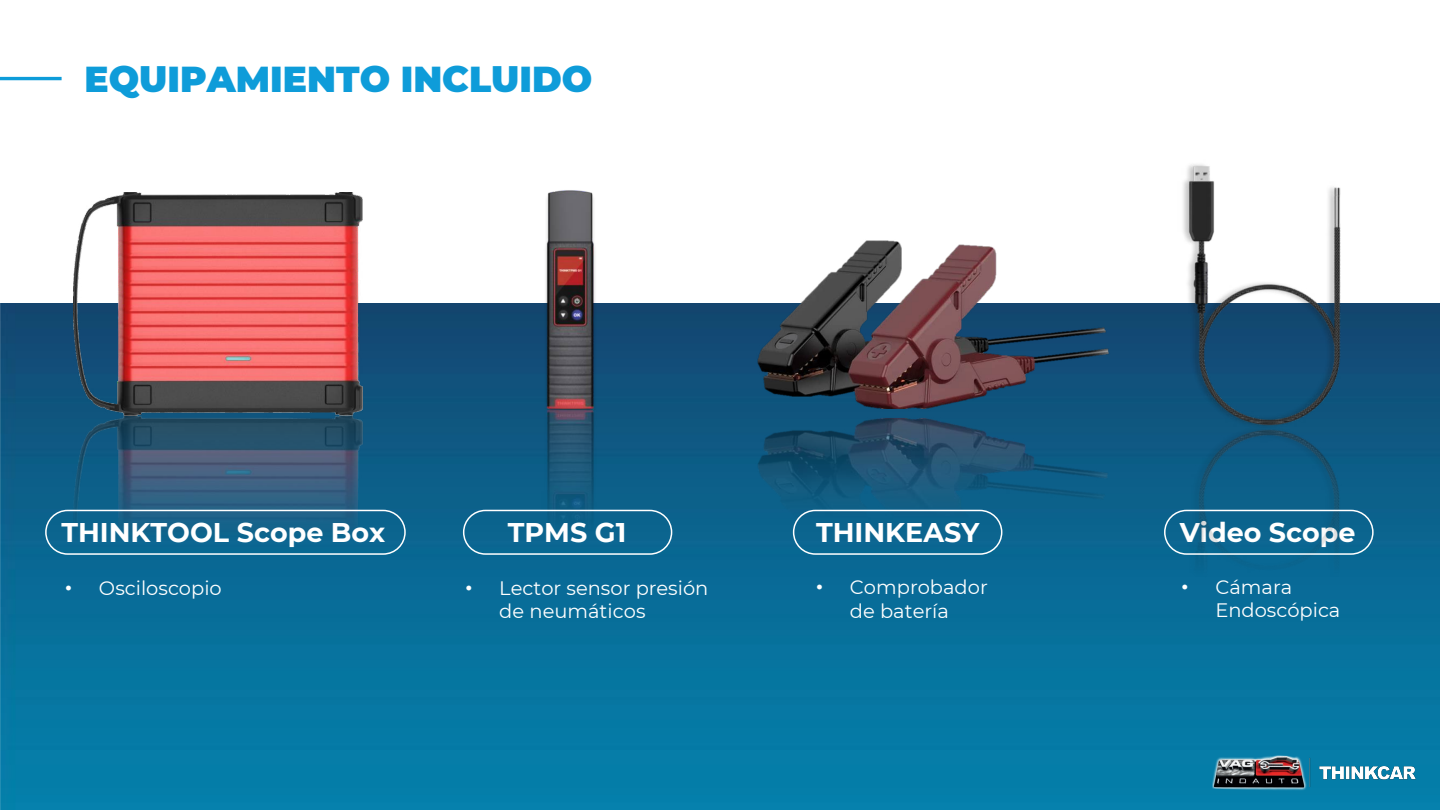
<style>
.page{position:relative;width:1440px;height:810px;background:#fff}
.page>*{position:absolute;margin:0;border:0;box-sizing:border-box;transform-origin:0 0}
.t1{font:900 36px "Montserrat";color:#0e9cd9}
.t2{font:700 27px "Montserrat";color:#fff}
.t3{font:19.5px/23.4px "Montserrat";color:#fff}
.s1{font-family:"Arial"}
</style>
<div class="page">
<img style="left:0;top:304px;width:1440px;height:506px">
<hr style="left:0;top:77px;width:62px;height:3px;background:#0e9cd9">
<img style="left:1214px;top:755px;width:202px;height:38px">
<img style="left:541px;top:190px;width:63px;height:443px">
<img style="left:739px;top:240px;width:415px;height:366px">
<img style="left:73px;top:192px;width:290px;height:447px">
<img style="left:1170px;top:164px;width:181px;height:537px">
<div style="left:793px;top:510px;width:209px;height:45px;border:2px solid #fff;border-radius:22px"></div>
<div style="left:1164px;top:510px;width:210px;height:45px;border:2px solid #fff;border-radius:22px"></div>
<div style="left:463px;top:510px;width:209px;height:45px;border:2px solid #fff;border-radius:22px"></div>
<div style="left:45px;top:510px;width:361px;height:45px;border:2px solid #fff;border-radius:22px"></div>
<img style="left:1211px;top:756px;width:97px;height:34px">
<h1 class="t1" style="left:84px;top:53px;width:509px">EQUIPAMIENTO INCLUIDO</h1>
<h2 class="t2" style="left:61px;top:513px;width:325px">THINKTOOL Scope Box</h2>
<h2 class="t2" style="left:508px;top:513px;width:120px">TPMS G1</h2>
<h2 class="t2" style="left:816px;top:513px;width:165px">THINKEASY</h2>
<h2 class="t2" style="left:1180px;top:513px;width:177px">Video Scope</h2>
<p class="t3" style="left:1215px;top:575px;width:126px;text-indent:-34px"><span class="s1">•</span> Cámara<br>Endoscópica</p>
<p class="t3" style="left:65px;top:576px;width:158px"><span class="s1">•</span> Osciloscopio</p>
<p class="t3" style="left:499px;top:576px;width:211px;text-indent:-34px"><span class="s1">•</span> Lector sensor presión de neumáticos</p>
<p class="t3" style="left:816px;top:575px;width:173px;text-align:center"><span class="s1">•</span> Comprobador de batería</p>
</div>
